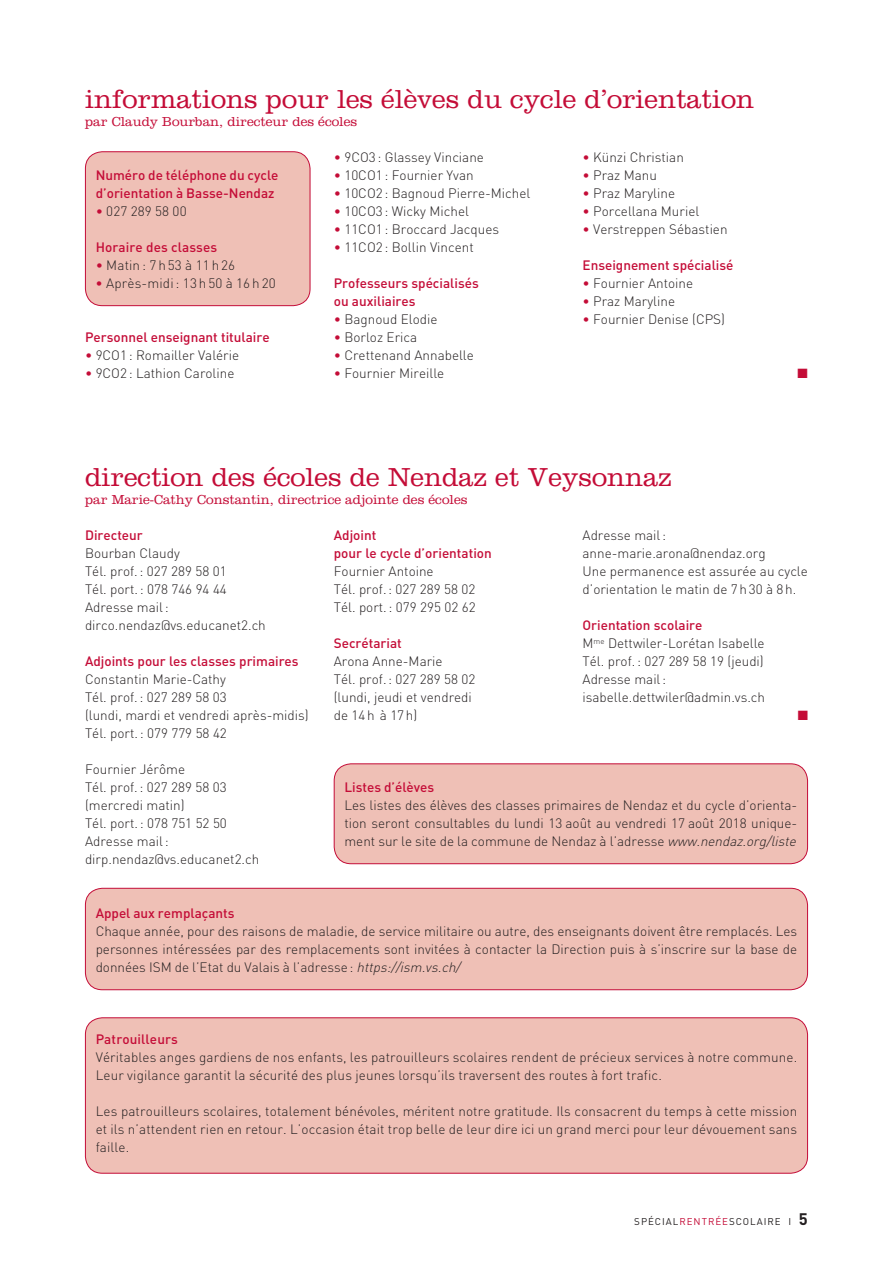
<style>
.page{position:relative;width:893px;height:1263px;background:#fff}
.page>*{position:absolute;margin:0;border:0;box-sizing:border-box;transform-origin:0 0}
.t1{font:300 27px "Clarendon";color:#c40c37}
.t2{font:300 13.5px/18px "DIN";color:#231f20}
.t3{font:500 13.5px/18px "DIN";color:#c40c37}
.t4{font:300 13.5px "Clarendon";color:#c40c37}
.t5{font:13.5px "Zapf Dingbats ITC";color:#c40c37}
.t6{font:9.75px "DIN";letter-spacing:.1em;color:#231f20}
.s1{color:#c40c37}
.s2{font-weight:500;color:#c40c37}
.s3{font-style:italic}
.s4{font-weight:700;font-size:16.5px}
</style>
<div class="page">
<div style="left:85px;top:152px;width:225px;height:154px;background:#efc0b6;border-radius:17px"></div>
<div style="left:85px;top:151px;width:225px;height:155px;border:1px solid #c40c37;border-radius:17px"></div>
<div style="left:85px;top:888px;width:722px;height:102px;background:#efc0b6;border-radius:17px"></div>
<div style="left:85px;top:888px;width:723px;height:102px;border:1px solid #c40c37;border-radius:17px"></div>
<div style="left:85px;top:1018px;width:722px;height:155px;background:#efc0b6;border-radius:17px"></div>
<div style="left:85px;top:1017px;width:723px;height:156px;border:1px solid #c40c37;border-radius:17px"></div>
<div style="left:334px;top:764px;width:473px;height:100px;background:#efc0b6;border-radius:17px"></div>
<div style="left:334px;top:763px;width:474px;height:101px;border:1px solid #c40c37;border-radius:17px"></div>
<h1 class="t1" style="left:85px;top:83px;width:670px">informations pour les élèves du cycle d’orientation</h1>
<p class="t4" style="left:85px;top:114px;width:274px">par Claudy Bourban, directeur des écoles</p>
<p class="t3" style="left:96px;top:166px;width:184px">Numéro de téléphone du cycle d’orientation à Basse-Nendaz</p>
<p class="t2" style="left:96px;top:202px;width:92px"><span class="s1">•</span> 027 289 58 00</p>
<p class="t3" style="left:96px;top:238px;width:123px">Horaire des classes</p>
<p class="t2" style="left:96px;top:256px;width:141px"><span class="s1">•</span> Matin : 7 h 53 à 11 h 26</p>
<p class="t2" style="left:96px;top:274px;width:182px"><span class="s1">•</span> Après-midi: 13 h 50 à 16 h 20</p>
<p class="t3" style="left:85px;top:328px;width:186px">Personnel enseignant titulaire</p>
<p class="t2" style="left:85px;top:346px;width:156px"><span class="s1">•</span> 9CO1: Romailler Valérie</p>
<p class="t2" style="left:85px;top:364px;width:151px"><span class="s1">•</span> 9CO2: Lathion Caroline</p>
<p class="t2" style="left:334px;top:148px;width:152px"><span class="s1">•</span> 9CO3: Glassey Vinciane</p>
<p class="t2" style="left:334px;top:166px;width:141px"><span class="s1">•</span> 10CO1: Fournier Yvan</p>
<p class="t2" style="left:334px;top:184px;width:198px"><span class="s1">•</span> 10CO2: Bagnoud Pierre-Michel</p>
<p class="t2" style="left:334px;top:202px;width:137px"><span class="s1">•</span> 10CO3: Wicky Michel</p>
<p class="t2" style="left:334px;top:220px;width:167px"><span class="s1">•</span> 11CO1: Broccard Jacques</p>
<p class="t2" style="left:334px;top:238px;width:141px"><span class="s1">•</span> 11CO2: Bollin Vincent</p>
<p class="t3" style="left:334px;top:274px;width:146px">Professeurs spécialisés ou auxiliaires</p>
<p class="t2" style="left:334px;top:310px;width:105px"><span class="s1">•</span> Bagnoud Elodie</p>
<p class="t2" style="left:334px;top:328px;width:85px"><span class="s1">•</span> Borloz Erica</p>
<p class="t2" style="left:334px;top:346px;width:142px"><span class="s1">•</span> Crettenand Annabelle</p>
<p class="t2" style="left:334px;top:364px;width:112px"><span class="s1">•</span> Fournier Mireille</p>
<p class="t2" style="left:583px;top:148px;width:103px"><span class="s1">•</span> Künzi Christian</p>
<p class="t2" style="left:583px;top:166px;width:76px"><span class="s1">•</span> Praz Manu</p>
<p class="t2" style="left:583px;top:184px;width:94px"><span class="s1">•</span> Praz Maryline</p>
<p class="t2" style="left:583px;top:202px;width:118px"><span class="s1">•</span> Porcellana Muriel</p>
<p class="t2" style="left:583px;top:220px;width:147px"><span class="s1">•</span> Verstreppen Sébastien</p>
<p class="t3" style="left:583px;top:256px;width:152px">Enseignement spécialisé</p>
<p class="t2" style="left:583px;top:274px;width:112px"><span class="s1">•</span> Fournier Antoine</p>
<p class="t2" style="left:583px;top:292px;width:94px"><span class="s1">•</span> Praz Maryline</p>
<p class="t2" style="left:583px;top:310px;width:144px"><span class="s1">•</span> Fournier Denise (CPS)</p>
<h1 class="t1" style="left:85px;top:461px;width:588px">direction des écoles de Nendaz et Veysonnaz</h1>
<p class="t4" style="left:85px;top:492px;width:384px">par Marie-Cathy Constantin, directrice adjointe des écoles</p>
<p class="t5" style="left:798px;top:367px;width:12px">■</p>
<p class="t3" style="left:85px;top:526px;width:59px">Directeur</p>
<p class="t2" style="left:85px;top:544px;width:182px">Bourban Claudy<br>Tél. prof.: 027 289 58 01<br>Tél. port.: 078 746 94 44<br>Adresse mail: dirco.nendaz@vs.educanet2.ch</p>
<p class="t3" style="left:85px;top:652px;width:215px">Adjoints pour les classes primaires</p>
<p class="t2" style="left:85px;top:670px;width:225px">Constantin Marie-Cathy<br>Tél. prof.: 027 289 58 03<br>(lundi, mardi et vendredi après-midis)<br>Tél. port.: 079 779 58 42</p>
<p class="t2" style="left:85px;top:760px;width:176px">Fournier Jérôme<br>Tél. prof.: 027 289 58 03 (mercredi matin)<br>Tél. port.: 078 751 52 50<br>Adresse mail: dirp.nendaz@vs.educanet2.ch</p>
<p class="t3" style="left:334px;top:526px;width:160px">Adjoint<br>pour le cycle d’orientation</p>
<p class="t2" style="left:334px;top:562px;width:143px">Fournier Antoine<br>Tél. prof.: 027 289 58 02<br>Tél. port.: 079 295 02 62</p>
<p class="t3" style="left:334px;top:634px;width:70px">Secrétariat</p>
<p class="t2" style="left:334px;top:652px;width:143px">Arona Anne-Marie<br>Tél. prof.: 027 289 58 02 (lundi, jeudi et vendredi de 14h à 17h)</p>
<p class="t2" style="left:582px;top:526px;width:227px">Adresse mail: anne-marie.arona@nendaz.org<br>Une permanence est assurée au cycle d’orientation le matin de 7h30 à 8h.</p>
<p class="t2" style="left:582px;top:616px;width:184px"><span class="s2">Orientation scolaire<br></span>M<sup>me</sup> Dettwiler-Lorétan Isabelle<br>Tél. prof.: 027 289 58 19 (jeudi)<br>Adresse mail: isabelle.dettwiler@admin.vs.ch</p>
<p class="t5" style="left:798px;top:709px;width:12px">■</p>
<p class="t3" style="left:344px;top:778px;width:91px">Listes d’élèves</p>
<p class="t2" style="left:344px;top:796px;width:456px">Les listes des élèves des classes primaires de Nendaz et du cycle d’orienta&shy;tion seront consultables du lundi 13 août au vendredi 17 août 2018 unique&shy;ment sur le site de la commune de Nendaz à l’adresse <span class="s3">www.nendaz.org/liste</span></p>
<p class="t3" style="left:96px;top:904px;width:140px">Appel aux remplaçants</p>
<p class="t2" style="left:96px;top:922px;width:703px;text-align:justify">Chaque année, pour des raisons de maladie, de service militaire ou autre, des enseignants doivent être remplacés. Les personnes intéressées par des remplacements sont invitées à contacter la Direction puis à s’inscrire sur la base de données ISM de l’Etat du Valais à l’adresse: <span class="s3">https://ism.vs.ch/</span></p>
<p class="t3" style="left:96px;top:1030px;width:84px">Patrouilleurs</p>
<p class="t2" style="left:96px;top:1048px;width:703px">Véritables anges gardiens de nos enfants, les patrouilleurs scolaires rendent de précieux services à notre commune.<br>Leur vigilance garantit la sécurité des plus jeunes lorsqu’ils traversent des routes à fort trafic.</p>
<p class="t2" style="left:96px;top:1102px;width:703px;text-align:justify">Les patrouilleurs scolaires, totalement bénévoles, méritent notre gratitude. Ils consacrent du temps à cette mission et ils n’attendent rien en retour. L’occasion était trop belle de leur dire ici un grand merci pour leur dévouement sans faille.</p>
<p class="t6" style="left:634px;top:1215px;width:175px">SPÉCIAL<span class="s1">RENTRÉE</span>SCOLAIRE I <span class="s4">5</span></p>
</div>
